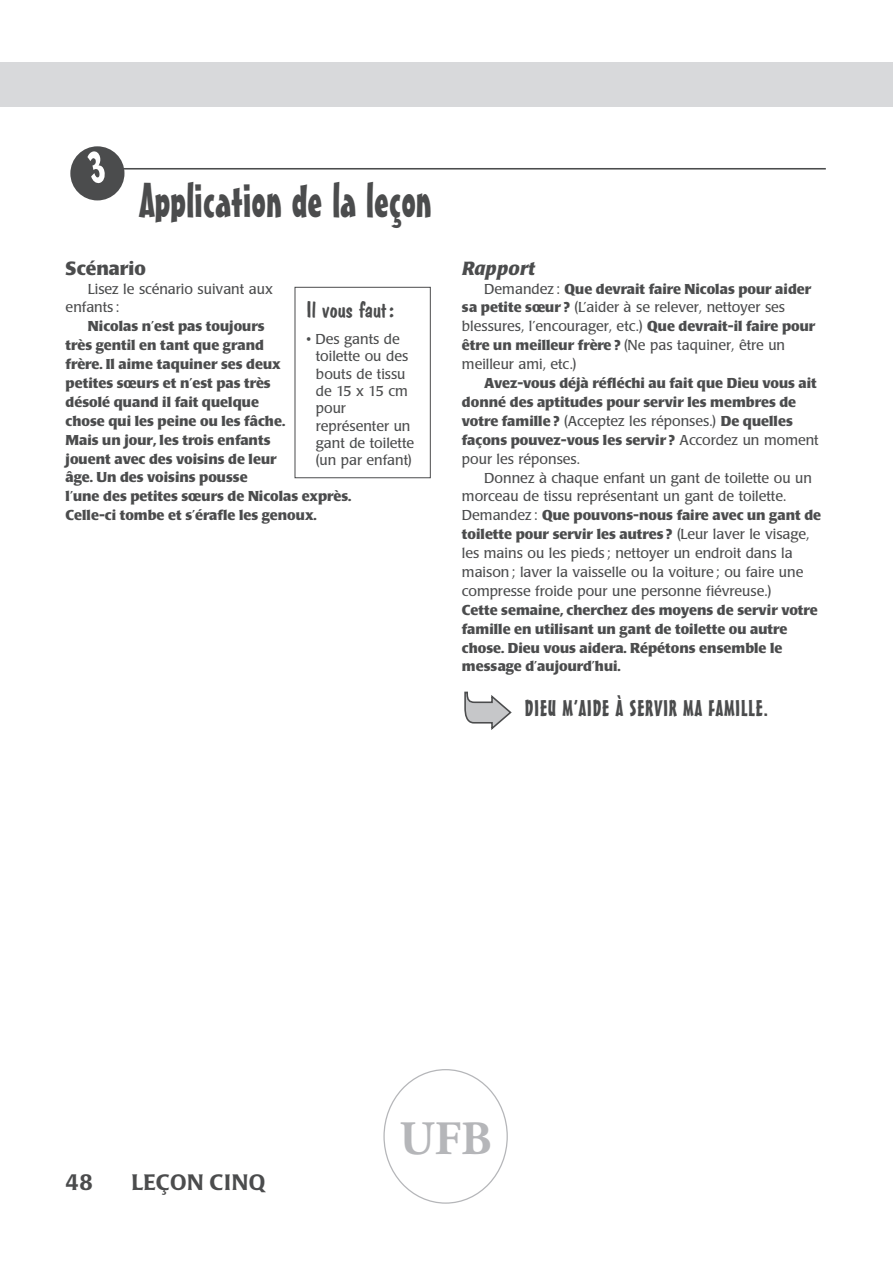
<style>
.page{position:relative;width:893px;height:1263px;background:#fff}
.page>*{position:absolute;margin:0;border:0;box-sizing:border-box;transform-origin:0 0}
.t1{font:700 47.85px "Adobe Garamond Pro";color:#b5b6b9}
.t2{font:47.25px "Mister Earl BT";color:#4b4c4d}
.t3{font:22.05px "Mister Earl BT";letter-spacing:.04em;color:#4b4c4d}
.t4{font:500 22.05px "Poppl Laudatio";letter-spacing:.02em;color:#4b4c4d}
.t5{font:22.05px "Dom Casual D";color:#4b4c4d;scale:1.05 1}
.t6{font:700 18.9px "Poppl Laudatio";color:#4b4c4d}
.t7{font:italic 700 18.9px "Poppl Laudatio";color:#4b4c4d}
.t8{font:700 14.25px/18.9px "Poppl Laudatio";color:#4b4c4d}
.t9{font:14.25px/18.9px "Poppl Laudatio";color:#4b4c4d}
.s1{font-weight:700}
.s2{font-weight:400}
</style>
<div class="page">
<div style="left:0;top:62px;width:893px;height:45px;background:#d8d9db"></div>
<svg style="left:464px;top:692px;width:48px;height:38px"></svg>
<div style="left:295px;top:287px;width:136px;height:191px;border:1px solid #4b4c4d"></div>
<hr style="left:123px;top:168px;width:703px;height:2px;background:#4b4c4d">
<div style="left:70px;top:146px;width:54px;height:54px;background:#4b4c4d;border-radius:50%"></div>
<svg style="left:383px;top:1069px;width:125px;height:135px"></svg>
<h2 class="t2" style="left:139px;top:183px;width:294px">Application de la leçon</h2>
<h3 class="t6" style="left:66px;top:260px;width:82px">Scénario</h3>
<p class="t9" style="left:66px;top:281px;width:209px;text-indent:22px">Lisez le scénario suivant aux enfants :</p>
<p class="t8" style="left:66px;top:318px;width:287px;text-indent:22px">Nicolas n’est pas toujours<br>très gentil en tant que grand<br>frère. Il aime taquiner ses deux<br>petites sœurs et n’est pas très<br>désolé quand il fait quelque<br>chose qui les peine ou les fâche.<br>Mais un jour, les trois enfants<br>jouent avec des voisins de leur<br>âge. Un des voisins pousse<br>l’une des petites sœurs de Nicolas exprès.<br>Celle-ci tombe et s’érafle les genoux.</p>
<h3 class="t5" style="left:306px;top:297px;width:85px">Il vous faut :</h3>
<p class="t9" style="left:316px;top:332px;width:100px;line-height:17.4px;text-indent:-9px">• Des gants de toilette ou des bouts de tissu de 15 x 15 cm pour représenter un gant de toilette (un par enfant)</p>
<h3 class="t7" style="left:462px;top:260px;width:74px">Rapport</h3>
<p class="t9" style="left:462px;top:281px;width:355px;text-indent:22px">Demandez : <span class="s1">Que devrait faire Nicolas pour aider sa petite sœur ?</span> (L’aider à se relever, nettoyer ses blessures, l’encourager, etc.) <span class="s1">Que devrait-il faire pour être un meilleur frère ?</span> (Ne pas taquiner, être un meilleur ami, etc.)</p>
<p class="t8" style="left:462px;top:375px;width:358px;text-indent:22px">Avez-vous déjà réfléchi au fait que Dieu vous ait donné des aptitudes pour servir les membres de votre famille ? <span class="s2">(Acceptez les réponses.)</span> De quelles façons pouvez-vous les servir ? <span class="s2">Accordez un moment pour les réponses.</span></p>
<p class="t9" style="left:462px;top:470px;width:361px;text-indent:22px">Donnez à chaque enfant un gant de toilette ou un morceau de tissu représentant un gant de toilette.<br>Demandez : <span class="s1">Que pouvons-nous faire avec un gant de toilette pour servir les autres ?</span> (Leur laver le visage, les mains ou les pieds ; nettoyer un endroit dans la maison ; laver la vaisselle ou la voiture ; ou faire une compresse froide pour une personne fiévreuse.)</p>
<p class="t8" style="left:462px;top:602px;width:357px">Cette semaine, cherchez des moyens de servir votre famille en utilisant un gant de toilette ou autre chose. Dieu vous aidera. Répétons ensemble le message d’aujourd’hui.</p>
<h3 class="t3" style="left:525px;top:700px;width:244px">DIEU M’AIDE À SERVIR MA FAMILLE.</h3>
<h3 class="t4" style="left:66px;top:1173px;width:29px">48</h3>
<h3 class="t4" style="left:132px;top:1173px;width:135px">LEÇON CINQ</h3>
<h1 class="t1" style="left:399px;top:1110px;width:94px">UFB</h1>
</div>
